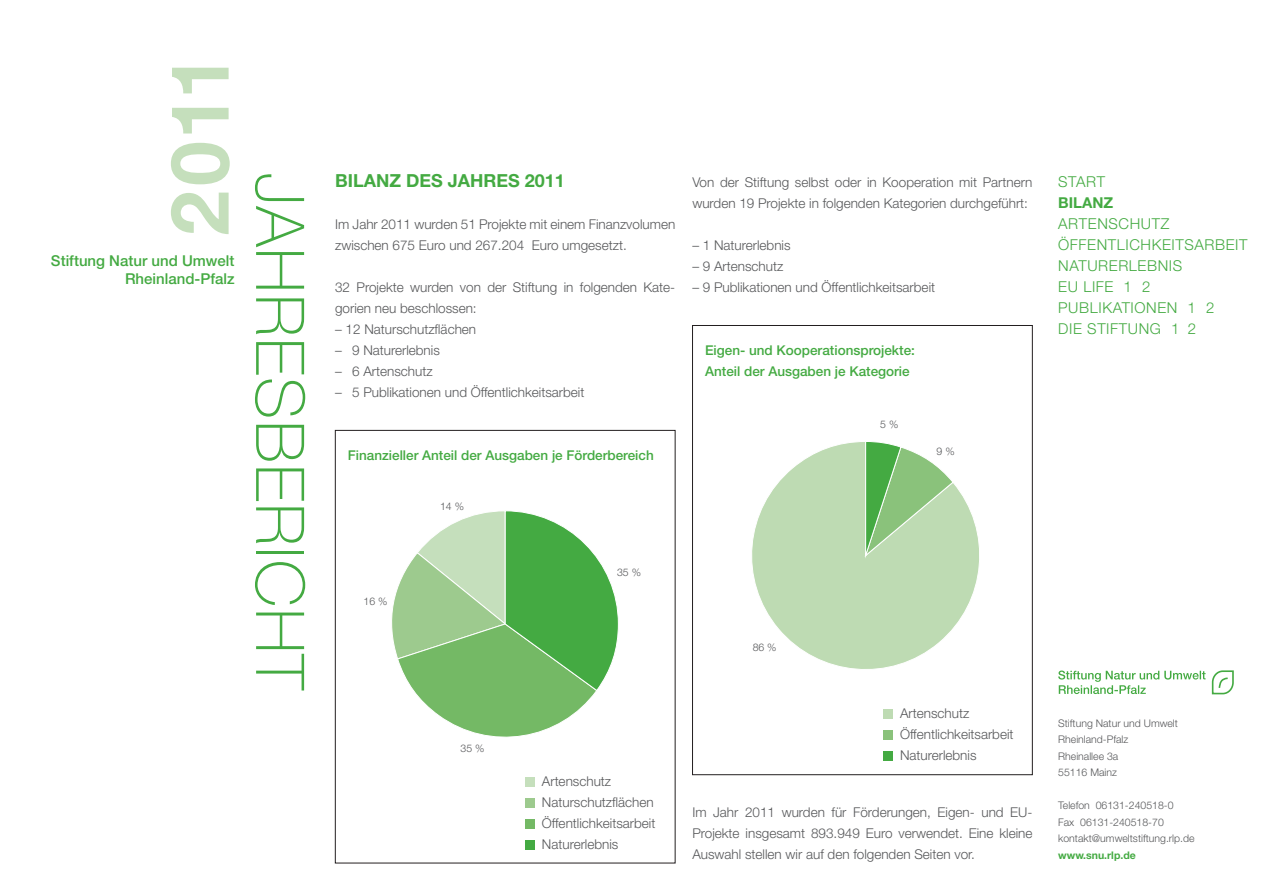
<style>
.page{position:relative;width:1263px;height:893px;background:#fff}
.page>*{position:absolute;margin:0;border:0;box-sizing:border-box;transform-origin:0 0}
.t1{font:700 80.85px "Helvetica Neue";color:#c5dfbc}
.t2{font:100 67.2px "Helvetica Neue";letter-spacing:.02em;color:#44aa42}
.t3{font:700 18px "Helvetica Neue";color:#44aa42}
.t4{font:300 15px/21px "Helvetica Neue";letter-spacing:.04em;color:#44aa42}
.t5{font:500 15px/18px "Helvetica Neue";color:#44aa42;text-align:right}
.t6{font:700 15px "Helvetica Neue";color:#44aa42}
.t7{font:300 13.5px/21px "Helvetica Neue";color:#57585a}
.t8{font:500 13.5px/21px "Helvetica Neue";color:#44aa42}
.t9{font:300 10.5px/16.5px "Helvetica Neue";color:#57585a}
.t10{font:700 10.5px "Helvetica Neue";color:#44aa42}
</style>
<div class="page">
<div style="left:525px;top:777px;width:9px;height:9px;background:#c5dfbc"></div>
<div style="left:525px;top:798px;width:9px;height:9px;background:#9dca8e"></div>
<div style="left:525px;top:819px;width:9px;height:9px;background:#74b965"></div>
<div style="left:525px;top:840px;width:9px;height:9px;background:#44aa42"></div>
<div style="left:883px;top:710px;width:9px;height:9px;background:#bedbb3"></div>
<div style="left:883px;top:731px;width:9px;height:9px;background:#8ac27b"></div>
<div style="left:883px;top:752px;width:9px;height:9px;background:#44aa42"></div>
<div style="left:335px;top:430px;width:340px;height:433px;border:1px solid #231f20"></div>
<div style="left:692px;top:325px;width:340px;height:450px;border:1px solid #231f20"></div>
<svg style="left:1211px;top:670px;width:23px;height:25px"></svg>
<svg style="left:1058px;top:670px;width:147px;height:24px"></svg>
<svg style="left:392px;top:511px;width:227px;height:226px"></svg>
<svg style="left:752px;top:442px;width:227px;height:227px"></svg>
<svg style="left:864px;top:441px;width:90px;height:116px"></svg>
<h1 class="t1" style="left:150px;top:236px;width:183px;rotate:-90deg">2011</h1>
<p class="t5" style="left:51px;top:252px;width:185px">Stiftung Natur und Umwelt<br>Rheinland-Pfalz</p>
<h3 class="t3" style="left:335px;top:169px;width:231px">BILANZ DES JAHRES 2011</h3>
<h2 class="t2" style="left:318px;top:173px;width:520px;rotate:90deg">JAHRESBERICHT</h2>
<p class="t4" style="left:1058px;top:171px;width:39px">Start</p>
<p class="t7" style="left:692px;top:171px;width:342px">Von der Stiftung selbst oder in Kooperation mit Partnern wurden 19 Projekte in folgenden Kategorien durchgeführt:</p>
<p class="t7" style="left:692px;top:234px;width:100px">– 1 Naturerlebnis</p>
<p class="t7" style="left:692px;top:255px;width:93px">– 9 Artenschutz</p>
<p class="t7" style="left:692px;top:276px;width:244px">– 9 Publikationen und Öffentlichkeitsarbeit</p>
<p class="t6" style="left:1058px;top:193px;width:56px">BILANZ</p>
<p class="t4" style="left:1058px;top:213px;width:187px">artenschutz öffentlichkeitsarbeit natur</p>
<p class="t7" style="left:335px;top:213px;width:342px">Im Jahr 2011 wurden 51 Projekte mit einem Finanzvolumen zwischen 675 Euro und 267.204 Euro umgesetzt.</p>
<p class="t7" style="left:335px;top:276px;width:340px">32 Projekte wurden von der Stiftung in folgenden Kate&shy;gorien neu beschlossen:</p>
<p class="t7" style="left:335px;top:318px;width:143px">– 12 Naturschutzflächen</p>
<p class="t7" style="left:335px;top:339px;width:106px">– 9 Naturerlebnis</p>
<p class="t7" style="left:335px;top:360px;width:99px">– 6 Artenschutz</p>
<p class="t7" style="left:335px;top:381px;width:251px">– 5 Publikationen und Öffentlichkeitsarbeit</p>
<p class="t4" style="left:1058px;top:255px;width:123px;text-indent:51px">erlebn is eu life 1 2<br>pub</p>
<p class="t4" style="left:1058px;top:297px;width:158px;text-indent:32px">likation en 1 2<br>Die stiftun</p>
<p class="t4" style="left:1150px;top:318px;width:48px">g 1 2</p>
<p class="t8" style="left:705px;top:339px;width:211px">Eigen- und Kooperationsprojekte:<br>Anteil der Ausgaben je Kategorie</p>
<p class="t9" style="left:880px;top:415px;width:20px">5 %</p>
<p class="t9" style="left:936px;top:443px;width:20px">9 %</p>
<p class="t8" style="left:348px;top:444px;width:307px">Finanzieller Anteil der Ausgaben je Förderbereich</p>
<p class="t9" style="left:440px;top:498px;width:25px">14 %</p>
<p class="t9" style="left:617px;top:564px;width:25px">35 %</p>
<p class="t9" style="left:364px;top:592px;width:25px">16 %</p>
<p class="t9" style="left:753px;top:639px;width:25px">86 %</p>
<p class="t9" style="left:460px;top:739px;width:25px">35 %</p>
<p class="t7" style="left:542px;top:770px;width:115px">Artenschutz<br>Naturschutzflächen -Öffentlichkeitsarbeit<br>Naturerlebnis</p>
<p class="t7" style="left:900px;top:703px;width:115px">Artenschutz -Öffentlichkeitsarbeit<br>Naturerlebnis</p>
<p class="t7" style="left:692px;top:801px;width:342px;text-align:justify">Im Jahr 2011 wurden für Förderungen, Eigen- und EU-Projekte insgesamt 893.949 Euro verwendet. Eine kleine Auswahl stellen wir auf den folgenden Seiten vor.</p>
<p class="t9" style="left:1058px;top:715px;width:121px">Stiftung Natur und Umwelt<br>Rheinland-Pfalz<br>Rheinallee 3a<br>55116 Mainz</p>
<p class="t9" style="left:1058px;top:797px;width:138px">Telefon 06131-240518-0<br>Fax 06131-240518-70 kontakt@umweltstiftung.rlp.de</p>
<p class="t10" style="left:1058px;top:849px;width:79px">WWW.SNU.RLP.DE</p>
</div>
